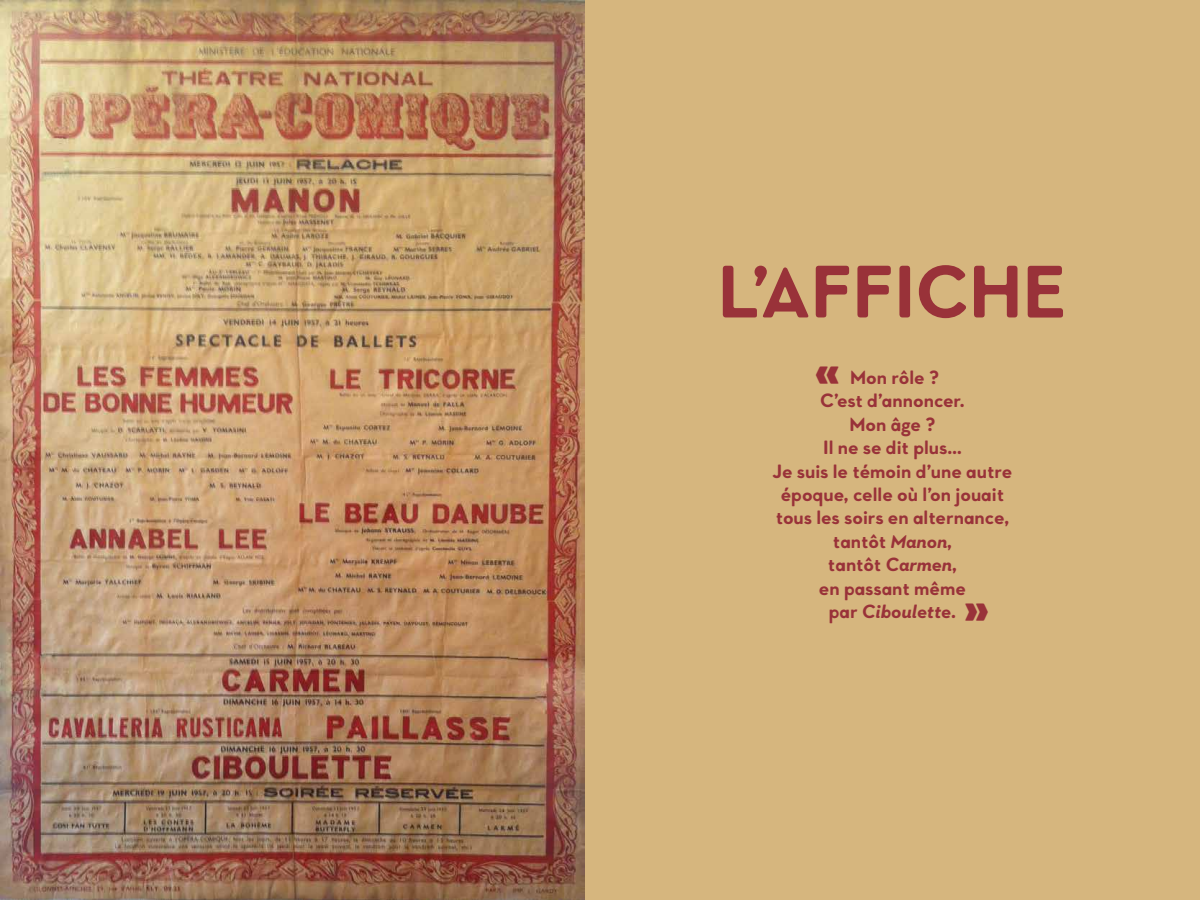
<style>
.page{position:relative;width:1200px;height:900px;background:#fff}
.page>*{position:absolute;margin:0;border:0;box-sizing:border-box;transform-origin:0 0}
.t1{font:700 75px "Favart Gothic";color:#993239}
.t2{font:800 48px "Favart";color:#993239}
.t3{font:700 19.5px/23.4px "Favart Gothic";color:#993239;text-align:center}
.s1{font-style:italic}
</style>
<div class="page">
<div style="left:585px;top:0;width:615px;height:900px;background:#d6b67e"></div>
<img style="left:0;top:0;width:585px;height:900px">
<h1 class="t1" style="left:718px;top:245px;width:135px">l’Affiche</h1>
<h2 class="t2" style="left:815px;top:342px;width:26px">«</h2>
<p class="t3" style="left:773px;top:366px;width:241px">Mon rôle ?<br>C’est d’annoncer.<br>Mon âge ?<br>Il ne se dit plus…<br>Je suis le témoin d’une autre époque, celle où l’on jouait tous les soirs en alternance, tantôt <span class="s1">Manon</span>,<br>tantôt <span class="s1">Carmen</span>,<br>en passant même<br>par <span class="s1">Ciboulette</span>.</p>
<h2 class="t2" style="left:964px;top:579px;width:26px">»</h2>
</div>
